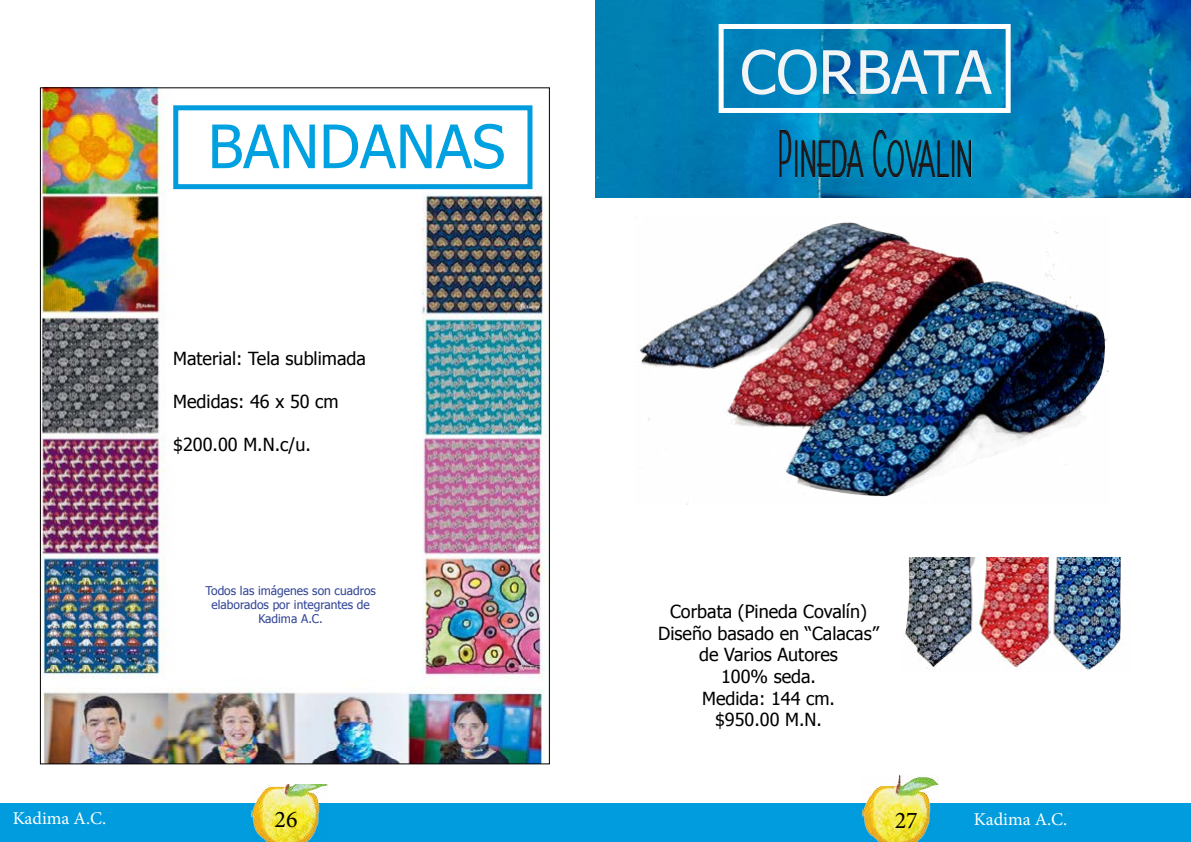
<style>
.page{position:relative;width:1191px;height:842px;background:#fff}
.page>*{position:absolute;margin:0;border:0;box-sizing:border-box;transform-origin:0 0}
.t1{font:60px "Tahoma";color:#00a1e0}
.t2{font:60px "Tahoma";color:#f3f4f5}
.t3{font:24px "Minion Pro";color:#000}
.t4{font:18px/21.6px "Tahoma";color:#000;text-align:center}
.t5{font:18px "Minion Pro";color:#fff}
.t6{font:12px/14.4px "Tahoma";color:#304595;text-align:center}
</style>
<div class="page">
<div style="left:0;top:804px;width:1191px;height:38px;background:#009cde"></div>
<img style="left:251px;top:784px;width:76px;height:58px">
<img style="left:862px;top:775px;width:76px;height:67px">
<img style="left:595px;top:0;width:596px;height:197px">
<img style="left:774px;top:120px;width:202px;height:67px">
<div style="left:718px;top:24px;width:292px;height:89px;border:5px solid #fff"></div>
<img style="left:638px;top:222px;width:470px;height:275px">
<img style="left:904px;top:558px;width:217px;height:112px">
<img style="left:42px;top:89px;width:506px;height:673px">
<div style="left:173px;top:105px;width:359px;height:84px;border:5px solid #009cde"></div>
<h1 class="t1" style="left:208px;top:106px;width:74px">Bandanas</h1>
<p class="t4" style="left:173px;top:346px;width:194px">Material: Tela sublimada</p>
<p class="t4" style="left:173px;top:390px;width:167px">Medidas: 46 x 50 cm</p>
<p class="t4" style="left:173px;top:433px;width:139px">$200.00 M.N.c/u.</p>
<p class="t6" style="left:205px;top:582px;width:172px">Todos las imágenes son cuadros elaborados por integrantes de<br>Kadima A.C.</p>
<h1 class="t2" style="left:740px;top:32px;width:253px">CORBATA</h1>
<p class="t4" style="left:658px;top:600px;width:222px">Corbata (Pineda Covalín)<br>Diseño basado en “Calacas” de Varios Autores<br>100% seda.<br>Medida: 144 cm.<br>$950.00 M.N.</p>
<p class="t5" style="left:13px;top:806px;width:95px">Kadima A.C.</p>
<h2 class="t3" style="left:274px;top:803px;width:25px">26</h2>
<h2 class="t3" style="left:894px;top:804px;width:25px">27</h2>
<p class="t5" style="left:974px;top:807px;width:95px">Kadima A.C.</p>
</div>
